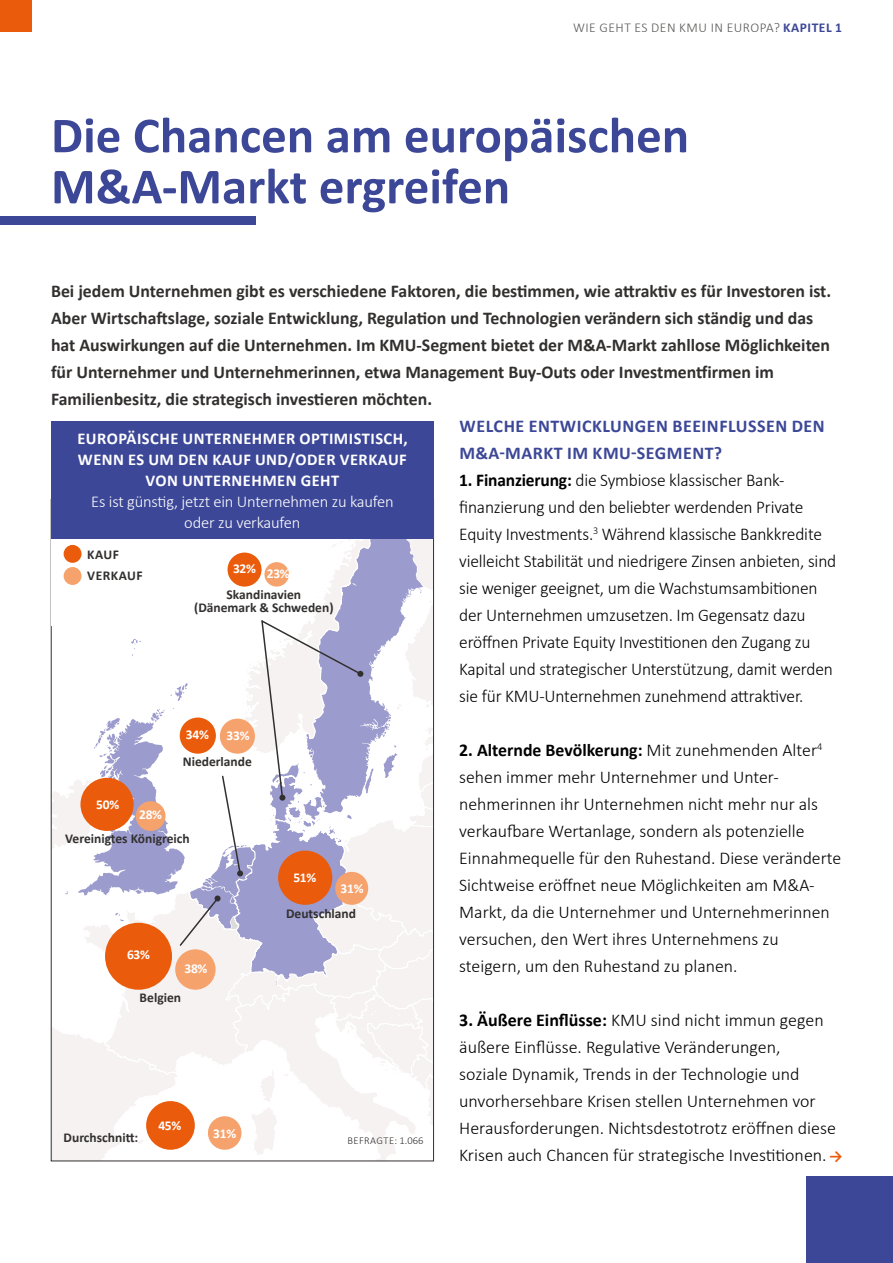
<style>
.page{position:relative;width:893px;height:1263px;background:#fff}
.page>*{position:absolute;margin:0;border:0;box-sizing:border-box;transform-origin:0 0}
.t1{font:700 51px/51px "Calibri";color:#3c4797}
.t2{font:300 18px/27px "Calibri";letter-spacing:-.01em;color:#000}
.t3{font:700 18px/27px "Calibri";color:#32302f}
.t4{font:700 18px/27px "Calibri";letter-spacing:.03em;color:#3c4797}
.t5{font:700 16.5px/21px "Calibri";letter-spacing:.03em;color:#fff;text-align:center}
.t6{font:300 16.5px/21px "Calibri";letter-spacing:-.01em;color:#fff;text-align:center}
.t7{font:700 15px "Calibri";color:#ea5b0b}
.t8{font:700 13.5px/13.5px "Calibri";color:#32302f;text-align:center}
.t9{font:700 13.5px "Calibri";letter-spacing:-.02em;color:#fff}
.t10{font:300 13.5px "Calibri";letter-spacing:.04em;color:#575756}
.t11{font:700 13.5px/21px "Calibri";letter-spacing:.04em;color:#32302f}
.t12{font:300 10.5px "Calibri";letter-spacing:.04em;color:#32302f}
.s1{font-weight:700;color:#3c4797}
.s2{font-weight:700}
</style>
<div class="page">
<div style="left:806px;top:1176px;width:87px;height:87px;background:#3c4797"></div>
<div style="left:0;top:0;width:32px;height:32px;background:#ea5b0b"></div>
<div style="left:0;top:216px;width:255px;height:9px;background:#3c4797"></div>
<div style="left:51px;top:421px;width:383px;height:117px;background:#3c4797"></div>
<svg style="left:51px;top:538px;width:383px;height:623px"></svg>
<div style="left:146px;top:1101px;width:49px;height:49px;background:#ea5b0b;border-radius:50%"></div>
<div style="left:208px;top:1116px;width:33px;height:34px;background:#f5a26c;border-radius:50%"></div>
<div style="left:105px;top:923px;width:67px;height:67px;background:#ea5b0b;border-radius:50%"></div>
<div style="left:175px;top:949px;width:41px;height:41px;background:#f5a26c;border-radius:50%"></div>
<div style="left:278px;top:851px;width:54px;height:54px;background:#ea5b0b;border-radius:50%"></div>
<div style="left:335px;top:872px;width:33px;height:33px;background:#f5a26c;border-radius:50%"></div>
<div style="left:80px;top:778px;width:54px;height:53px;background:#ea5b0b;border-radius:50%"></div>
<div style="left:136px;top:801px;width:30px;height:30px;background:#f5a26c;border-radius:50%"></div>
<div style="left:180px;top:717px;width:36px;height:37px;background:#ea5b0b;border-radius:50%"></div>
<div style="left:220px;top:719px;width:35px;height:35px;background:#f5a26c;border-radius:50%"></div>
<div style="left:228px;top:553px;width:34px;height:34px;background:#ea5b0b;border-radius:50%"></div>
<div style="left:264px;top:562px;width:25px;height:25px;background:#f5a26c;border-radius:50%"></div>
<p class="t10" style="left:573px;top:19px;width:270px">WIE GEHT ES DEN KMU IN EUROPA? <span class="s1">KAPITEL 1</span></p>
<h1 class="t1" style="left:51px;top:108px;width:640px">Die Chancen am europäischen<br>M&amp;A-Markt ergreifen</h1>
<p class="t3" style="left:51px;top:277px;width:782px">Bei jedem Unternehmen gibt es verschiedene Faktoren, die bestimmen, wie attraktiv es für Investoren ist.<br>Aber Wirtschaftslage, soziale Entwicklung, Regulation und Technologien verändern sich ständig und das hat Auswirkungen auf die Unternehmen. Im KMU-Segment bietet der M&amp;A-Markt zahllose Möglichkeiten für Unternehmer und Unternehmerinnen, etwa Management Buy-Outs oder Investmentfirmen im Familienbesitz, die strategisch investieren möchten.</p>
<p class="t4" style="left:460px;top:412px;width:367px">WELCHE ENTWICKLUNGEN BEEINFLUSSEN DEN<br>M&amp;A-MARKT IM KMU-SEGMENT?</p>
<p class="t2" style="left:459px;top:466px;width:379px"><span class="s2">1. Finanzierung:</span> die Symbiose klassischer Bank&shy;finanzierung und den beliebter werdenden Private Equity Investments.<sup>3</sup> Während klassische Bankkredite vielleicht Stabilität und niedrigere Zinsen anbieten, sind sie weniger geeignet, um die Wachstumsambitionen der Unternehmen umzusetzen. Im Gegensatz dazu eröffnen Private Equity Investitionen den Zugang zu Kapital und strategischer Unterstützung, damit werden sie für KMU-Unternehmen zunehmend attraktiver.</p>
<p class="t5" style="left:77px;top:428px;width:332px">EUROPÄISCHE UNTERNEHMER OPTIMISTISCH,<br>WENN ES UM DEN KAUF UND/ODER VERKAUF<br>VON UNTERNEHMEN GEHT</p>
<p class="t6" style="left:91px;top:491px;width:304px">Es ist günstig, jetzt ein Unternehmen zu kaufen oder zu verkaufen</p>
<p class="t11" style="left:87px;top:544px;width:57px">KAUF<br>VERKAUF</p>
<p class="t9" style="left:233px;top:562px;width:58px">32% 23%</p>
<p class="t8" style="left:194px;top:587px;width:141px">Skandinavien (Dänemark &amp; Schweden)</p>
<p class="t9" style="left:186px;top:725px;width:24px">34%</p>
<p class="t9" style="left:227px;top:726px;width:24px">33%</p>
<p class="t9" style="left:96px;top:795px;width:24px">50%</p>
<p class="t9" style="left:139px;top:805px;width:24px">28%</p>
<p class="t8" style="left:183px;top:754px;width:71px">Niederlande</p>
<p class="t8" style="left:65px;top:831px;width:126px">Vereinigtes Königreich</p>
<p class="t9" style="left:127px;top:945px;width:24px">63%</p>
<p class="t9" style="left:184px;top:959px;width:24px">38%</p>
<p class="t8" style="left:140px;top:990px;width:43px">Belgien</p>
<p class="t9" style="left:293px;top:868px;width:24px">51%</p>
<p class="t9" style="left:340px;top:879px;width:24px">31%</p>
<p class="t8" style="left:286px;top:906px;width:71px">Deutschland</p>
<p class="t9" style="left:158px;top:1116px;width:24px">45%</p>
<p class="t9" style="left:213px;top:1123px;width:24px">31%</p>
<p class="t8" style="left:64px;top:1131px;width:76px">Durchschnitt:</p>
<p class="t12" style="left:347px;top:1134px;width:77px">BEFRAGTE: 1.066</p>
<p class="t2" style="left:459px;top:736px;width:384px"><span class="s2">2. Alternde Bevölkerung:</span> Mit zunehmenden Alter<sup>4 </sup>sehen immer mehr Unternehmer und Unter&shy;nehmerinnen ihr Unternehmen nicht mehr nur als verkaufbare Wertanlage, sondern als potenzielle Einnahmequelle für den Ruhestand. Diese veränderte Sichtweise eröffnet neue Möglichkeiten am M&amp;A-Markt, da die Unternehmer und Unternehmerinnen versuchen, den Wert ihres Unternehmens zu steigern, um den Ruhestand zu planen.</p>
<p class="t2" style="left:459px;top:1006px;width:378px"><span class="s2">3. Äußere Einflüsse:</span> KMU sind nicht immun gegen äußere Einflüsse. Regulative Veränderungen,<br>soziale Dynamik, Trends in der Technologie und unvorhersehbare Krisen stellen Unternehmen vor Herausforderungen. Nichtsdestotrotz eröffnen diese Krisen auch Chancen für strategische Investitionen.</p>
<p class="t7" style="left:829px;top:1145px;width:15px">→</p>
</div>
